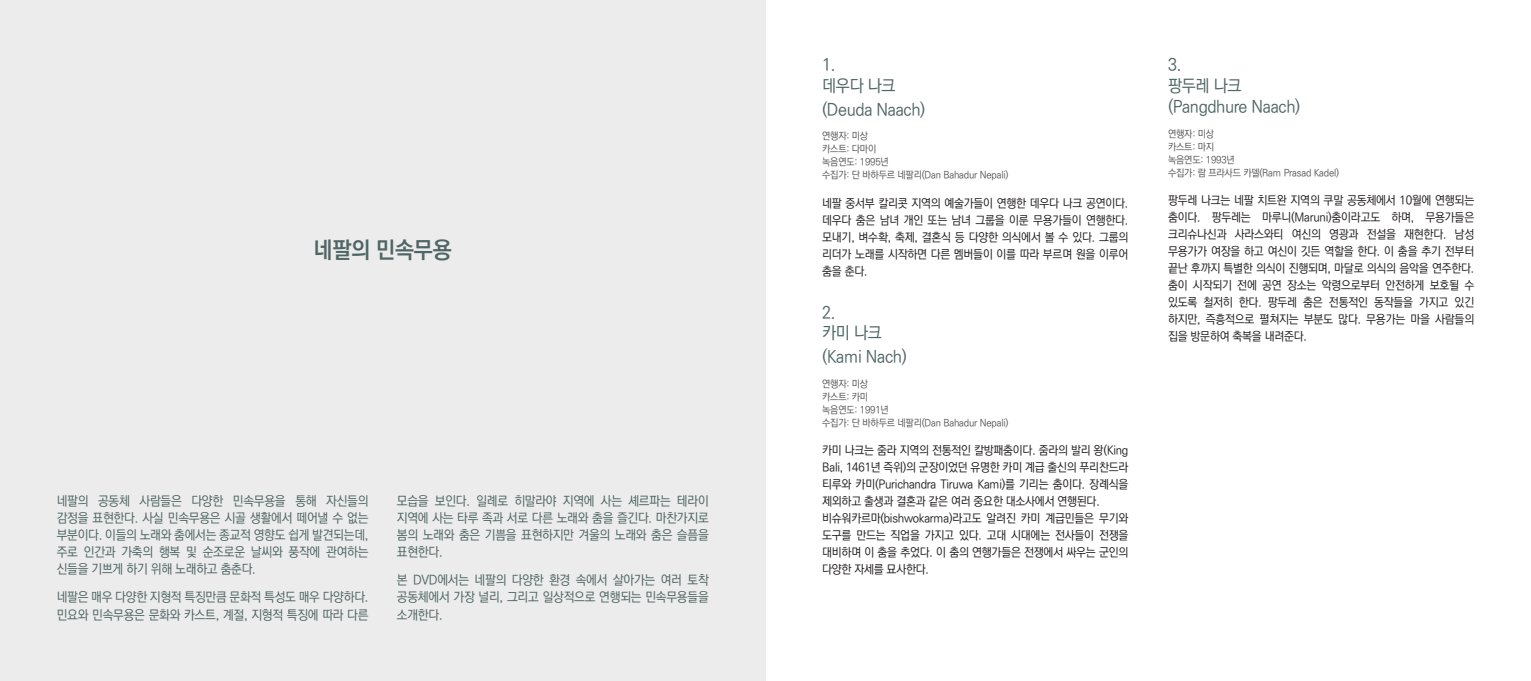
<style>
.page{position:relative;width:1531px;height:681px;background:#fff}
.page>*{position:absolute;margin:0;border:0;box-sizing:border-box;transform-origin:0 0}
.t1{font:700 23px "Ko Pub Dotum";letter-spacing:-.01em;color:#506565;scale:.95 1}
.t2{font:500 17px/20.4px "Ko Pub Dotum";letter-spacing:-.02em;color:#506565;scale:.95 1}
.t3{font:500 13px/17px "Ko Pub Dotum";letter-spacing:-.02em;color:#506565;text-align:justify;scale:.95 1}
.t4{font:500 12px/17px "Ko Pub Dotum";letter-spacing:-.02em;color:#231f20;text-align:justify;scale:.95 1}
.t5{font:500 10px/13px "Ko Pub Dotum";letter-spacing:-.02em;color:#57585a;scale:.95 1}
</style>
<div class="page">
<div style="left:0;top:0;width:765px;height:680px;background:#ebeceb"></div>
<h1 class="t1" style="left:314px;top:238px;width:147px">네팔의 민속무용</h1>
<p class="t3" style="left:57px;top:492px;width:330px">네팔의 공동체 사람들은 다양한 민속무용을 통해 자신들의 감정을 표현한다. 사실 민속무용은 시골 생활에서 떼어낼 수 없는 부분이다. 이들의 노래와 춤에서는 종교적 영향도 쉽게 발견되는데, 주로 인간과 가축의 행복 및 순조로운 날씨와 풍작에 관여하는 신들을 기쁘게 하기 위해 노래하고 춤춘다.</p>
<p class="t3" style="left:57px;top:589px;width:330px">네팔은 매우 다양한 지형적 특징만큼 문화적 특성도 매우 다양하다. 민요와 민속무용은 문화와 카스트, 계절, 지형적 특징에 따라 다른</p>
<p class="t3" style="left:397px;top:492px;width:330px">모습을 보인다. 일례로 히말라야 지역에 사는 셰르파는 테라이 지역에 사는 타루 족과 서로 다른 노래와 춤을 즐긴다. 마찬가지로 봄의 노래와 춤은 기쁨을 표현하지만 겨울의 노래와 춤은 슬픔을 표현한다.</p>
<p class="t3" style="left:397px;top:572px;width:330px">본 DVD에서는 네팔의 다양한 환경 속에서 살아가는 여러 토착 공동체에서 가장 널리, 그리고 일상적으로 연행되는 민속무용들을 소개한다.</p>
<h2 class="t2" style="left:822px;top:55px;width:79px">1.<br>데우다 나크</h2>
<h2 class="t2" style="left:822px;top:100px;width:110px">(Deuda Naach)</h2>
<p class="t5" style="left:822px;top:130px;width:197px">연행자: 미상<br>카스트: 다마이<br>녹음연도: 1995년<br>수집가: 단 바하두르 네팔리(Dan Bahadur Nepali)</p>
<p class="t4" style="left:822px;top:195px;width:324px">네팔 중서부 칼리콧 지역의 예술가들이 연행한 데우다 나크 공연이다. 데우다 춤은 남녀 개인 또는 남녀 그룹을 이룬 무용가들이 연행한다. 모내기, 벼수확, 축제, 결혼식 등 다양한 의식에서 볼 수 있다. 그룹의 리더가 노래를 시작하면 다른 멤버들이 이를 따라 부르며 원을 이루어 춤을 춘다.</p>
<h2 class="t2" style="left:822px;top:303px;width:64px">2.<br>카미 나크</h2>
<h2 class="t2" style="left:822px;top:347px;width:90px">(Kami Nach)</h2>
<p class="t5" style="left:822px;top:377px;width:197px">연행자: 미상<br>카스트: 카미<br>녹음연도: 1991년<br>수집가: 단 바하두르 네팔리(Dan Bahadur Nepali)</p>
<p class="t4" style="left:822px;top:442px;width:324px;text-align:left">카미 나크는 줌라 지역의 전통적인 칼방패춤이다. 줌라의 발리 왕(King Bali, 1461년 즉위)의 군장이었던 유명한 카미 계급 출신의 푸리찬드라 티루와 카미(Purichandra Tiruwa Kami)를 기리는 춤이다. 장례식을 제외하고 출생과 결혼과 같은 여러 중요한 대소사에서 연행된다. 비슈워카르마(bishwokarma)라고도 알려진 카미 계급민들은 무기와 도구를 만드는 직업을 가지고 있다. 고대 시대에는 전사들이 전쟁을 대비하며 이 춤을 추었다. 이 춤의 연행가들은 전쟁에서 싸우는 군인의 다양한 자세를 묘사한다.</p>
<h2 class="t2" style="left:1168px;top:55px;width:140px;line-height:21px">3.<br>팡두레 나크 (Pangdhure Naach)</h2>
<p class="t5" style="left:1168px;top:127px;width:182px">연행자: 미상<br>카스트: 마지<br>녹음연도: 1993년<br>수집가: 람 프라사드 카델(Ram Prasad Kadel)</p>
<p class="t4" style="left:1168px;top:192px;width:324px">팡두레 나크는 네팔 치트완 지역의 쿠말 공동체에서 10월에 연행되는 춤이다. 팡두레는 마루니(Maruni)춤이라고도 하며, 무용가들은 크리슈나신과 사라스와티 여신의 영광과 전설을 재현한다. 남성 무용가가 여장을 하고 여신이 깃든 역할을 한다. 이 춤을 추기 전부터 끝난 후까지 특별한 의식이 진행되며, 마달로 의식의 음악을 연주한다. 춤이 시작되기 전에 공연 장소는 악령으로부터 안전하게 보호될 수 있도록 철저히 한다. 팡두레 춤은 전통적인 동작들을 가지고 있긴 하지만, 즉흥적으로 펼쳐지는 부분도 많다. 무용가는 마을 사람들의 집을 방문하여 축복을 내려준다.</p>
</div>
